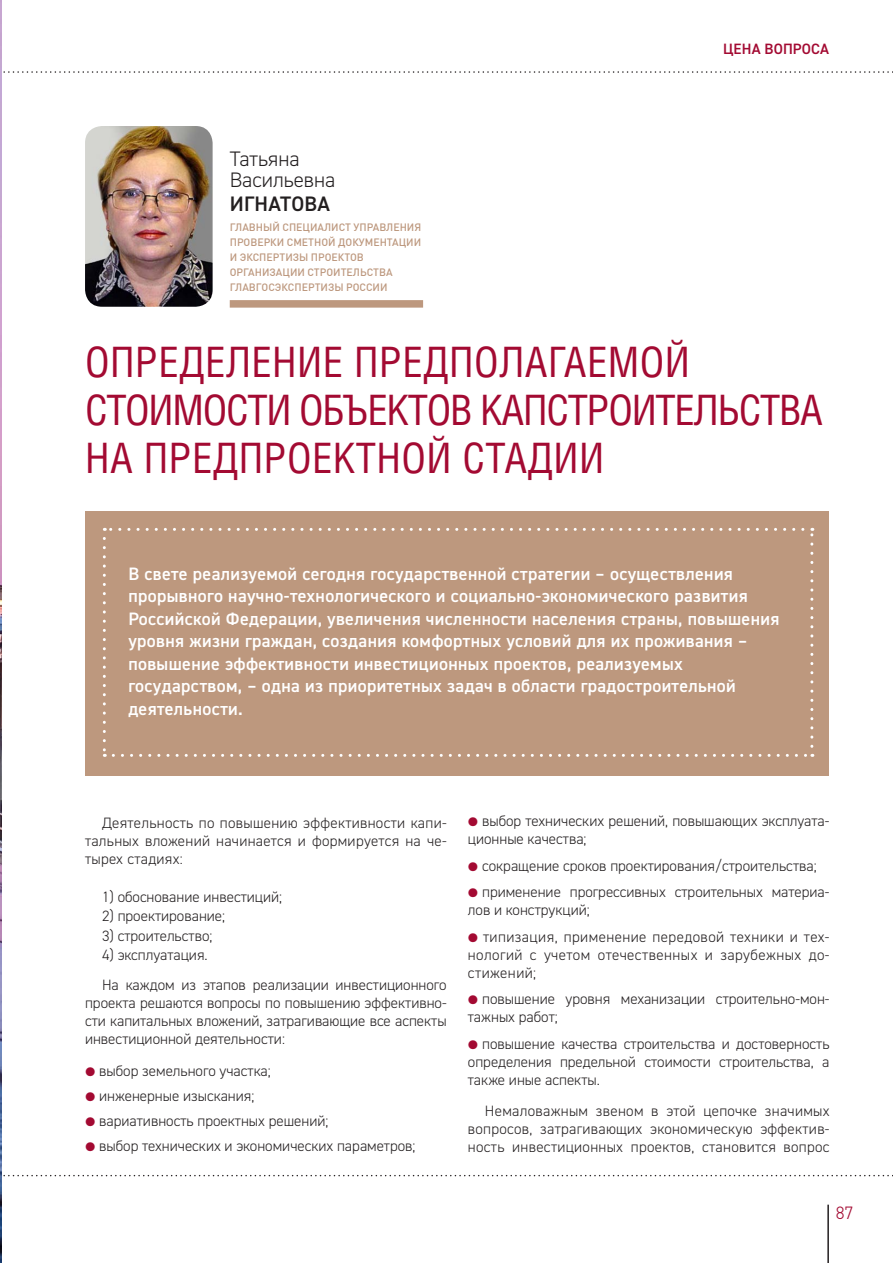
<style>
.page{position:relative;width:893px;height:1263px;background:#fff}
.page>*{position:absolute;margin:0;border:0;box-sizing:border-box;transform-origin:0 0}
.t1{font:42px/48px "Helios Cond C";letter-spacing:.01em;color:#a30a32}
.t2{font:300 21px/21px "DIN2014";color:#231f20}
.t3{font:600 21px "DIN2014";letter-spacing:.01em;color:#231f20}
.t4{font:600 18px/22.5px "DIN2014";letter-spacing:.02em;color:#fff}
.t5{font:300 18px "DIN2014";color:#a30a32}
.t6{font:300 15px/18px "DIN2014";color:#231f20;text-align:justify}
.t7{font:600 15px "DIN2014";letter-spacing:.01em;color:#a30a32}
.t8{font:500 10.5px/15px "DIN Cyr";color:#bd987e}
.s1{font-family:"Proxima Nova";font-weight:600;color:#a30a32}
</style>
<div class="page">
<svg style="left:1px;top:71px;width:892px;height:2px"></svg>
<svg style="left:1px;top:1175px;width:892px;height:1px"></svg>
<hr style="left:827px;top:1205px;width:2px;height:58px;background:#231f20">
<div style="left:86px;top:511px;width:743px;height:264px;background:#bd987e"></div>
<img style="left:85px;top:126px;width:128px;height:181px">
<div style="left:230px;top:300px;width:193px;height:8px;background:#bd987e"></div>
<svg style="left:103px;top:538px;width:3px;height:219px"></svg>
<svg style="left:113px;top:754px;width:700px;height:3px"></svg>
<svg style="left:810px;top:528px;width:3px;height:218px"></svg>
<svg style="left:104px;top:528px;width:699px;height:3px"></svg>
<img style="left:0;top:0;width:1px;height:1263px">
<h2 class="t2" style="left:230px;top:149px;width:107px">Татьяна<br>Васильевна</h2>
<h2 class="t3" style="left:230px;top:190px;width:102px">ИГНАТОВА</h2>
<p class="t8" style="left:230px;top:219px;width:193px">ГЛАВНЫЙ СПЕЦИАЛИСТ УПРАВЛЕНИЯ<br>ПРОВЕРКИ СМЕТНОЙ ДОКУМЕНТАЦИИ<br>И ЭКСПЕРТИЗЫ ПРОЕКТОВ<br>ОРГАНИЗАЦИИ СТРОИТЕЛЬСТВА<br>ГЛАВГОСЭКСПЕРТИЗЫ РОССИИ</p>
<p class="t7" style="left:723px;top:39px;width:107px">ЦЕНА ВОПРОСА</p>
<h1 class="t1" style="left:85px;top:337px;width:739px">ОПРЕДЕЛЕНИЕ ПРЕДПОЛАГАЕМОЙ<br>СТОИМОСТИ ОБЪЕКТОВ КАПСТРОИТЕЛЬСТВА<br>НА ПРЕДПРОЕКТНОЙ СТАДИИ</h1>
<p class="t4" style="left:128px;top:562px;width:653px">В свете реализуемой сегодня государственной стратегии – осуществления прорывного научно-технологического и социально-экономического развития Российской Федерации, увеличения численности населения страны, повышения уровня жизни граждан, создания комфортных условий для их проживания – повышение эффективности инвестиционных проектов, реализуемых государством, – одна из приоритетных задач в области градостроительной деятельности.</p>
<p class="t6" style="left:85px;top:814px;width:363px;text-indent:17px">Деятельность по повышению эффективности капи&shy;тальных вложений начинается и формируется на че&shy;тырех стадиях:</p>
<p class="t6" style="left:102px;top:887px;width:182px">1) обоснование инвестиций;</p>
<p class="t6" style="left:102px;top:907px;width:125px">2) проектирование;</p>
<p class="t6" style="left:102px;top:926px;width:112px">3) строительство;</p>
<p class="t6" style="left:102px;top:940px;width:346px;line-height:30px">4) эксплуатация.<br>На каждом из этапов реализации инвестиционного</p>
<p class="t6" style="left:85px;top:994px;width:363px">проекта решаются вопросы по повышению эффективно&shy;сти капитальных вложений, затрагивающие все аспекты инвестиционной деятельности:</p>
<p class="t6" style="left:85px;top:1061px;width:187px"><span class="s1">●</span> выбор земельного участка;</p>
<p class="t6" style="left:85px;top:1086px;width:171px"><span class="s1">●</span> инженерные изыскания;</p>
<p class="t6" style="left:85px;top:1111px;width:245px"><span class="s1">●</span> вариативность проектных решений;</p>
<p class="t6" style="left:85px;top:1136px;width:332px"><span class="s1">●</span> выбор технических и экономических параметров;</p>
<p class="t6" style="left:468px;top:812px;width:363px"><span class="s1">●</span> выбор технических решений, повышающих эксплуата&shy;ционные качества;</p>
<p class="t6" style="left:468px;top:857px;width:350px"><span class="s1">●</span> сокращение сроков проектирования/строительства;</p>
<p class="t6" style="left:468px;top:883px;width:363px"><span class="s1">●</span> применение прогрессивных строительных материа&shy;лов и конструкций;</p>
<p class="t6" style="left:468px;top:928px;width:363px"><span class="s1">●</span> типизация, применение передовой техники и тех&shy;нологий с учетом отечественных и зарубежных до&shy;стижений;</p>
<p class="t6" style="left:468px;top:990px;width:363px"><span class="s1">●</span> повышение уровня механизации строительно-мон&shy;тажных работ;</p>
<p class="t6" style="left:468px;top:1035px;width:363px"><span class="s1">●</span> повышение качества строительства и достоверность определения предельной стоимости строительства, а также иные аспекты.</p>
<p class="t6" style="left:468px;top:1102px;width:363px;text-indent:17px">Немаловажным звеном в этой цепочке значимых вопросов, затрагивающих экономическую эффектив&shy;ность инвестиционных проектов, становится вопрос</p>
<p class="t5" style="left:836px;top:1201px;width:19px">87</p>
</div>
